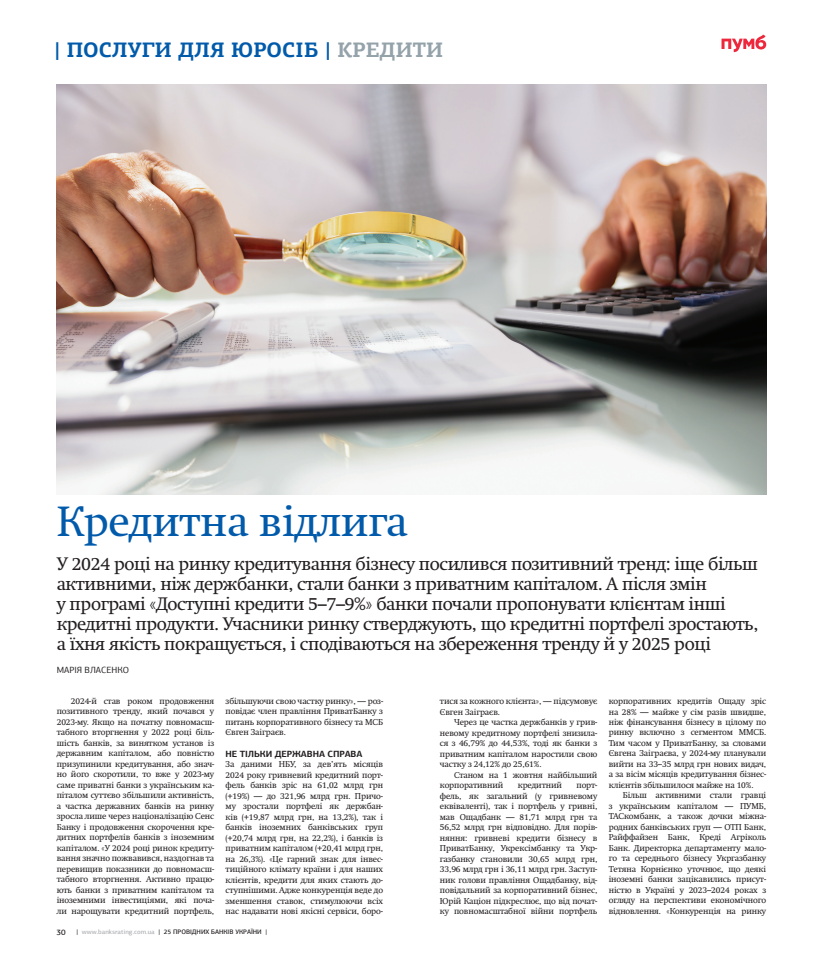
<style>
.page{position:relative;width:823px;height:978px;background:#fff}
.page>*{position:absolute;margin:0;border:0;box-sizing:border-box;transform-origin:0 0}
.t1{font:42px "Swift C";color:#015aaa}
.t2{font:700 21px "PF Agora Slab Pro";color:#015aaa}
.t3{font:18px/20px "Swift C";letter-spacing:-.02em;color:#231f20}
.t4{font:700 9px "PF Agora Sans Pro";letter-spacing:-.01em;color:#231f20}
.t5{font:9px "PF Agora Sans Pro";color:#231f20}
.t6{font:8.5px/10.5px "Swift C";letter-spacing:-.01em;color:#231f20;text-align:justify}
.t7{font:500 8px "PF Agora Sans Pro";color:#231f20}
.t8{font:500 6.5px "PF Agora Sans Pro";color:#231f20}
.s1{color:#94a2aa}
.s2{color:#b2b3b7}
</style>
<div class="page">
<img style="left:57px;top:85px;width:708px;height:409px">
<svg style="left:721px;top:35px;width:44px;height:17px"></svg>
<h2 class="t2" style="left:54px;top:37px;width:390px">| ПОСЛУГИ ДЛЯ ЮРОСІБ | <span class="s1">КРЕДИТИ</span></h2>
<h1 class="t1" style="left:57px;top:497px;width:352px">Кредитна відлига</h1>
<p class="t3" style="left:57px;top:554px;width:702px">У 2024 році на ринку кредитування бізнесу посилився позитивний тренд: іще більш активними, ніж держбанки, стали банки з приватним капіталом. А після змін<br>у програмі «Доступні кредити 5–7–9%» банки почали пропонувати клієнтам інші кредитні продукти. Учасники ринку стверджують, що кредитні портфелі зростають, а їхня якість покращується, і сподіваються на збереження тренду й у 2025 році</p>
<p class="t5" style="left:57px;top:664px;width:74px">МАРІЯ ВЛАСЕНКО</p>
<p class="t6" style="left:57px;top:696px;width:159px;text-indent:14px">2024-й став роком продовження позитивного тренду, який почався у 2023-му. Якщо на початку повномасш&shy;табного вторгнення у 2022 році біль&shy;шість банків, за винятком установ із державним капіталом, або повністю призупинили кредитування, або знач&shy;но його скоротили, то вже у 2023-му саме приватні банки з українським ка&shy;піталом суттєво збільшили активність, а частка державних банків на ринку зросла лише через націоналізацію Сенс Банку і продовження скорочення кре&shy;дитних портфелів банків з іноземним капіталом. «У 2024 році ринок кредиту&shy;вання значно пожвавився, наздогнав та перевищив показники до повномасш&shy;табного вторгнення. Активно працю&shy;ють банки з приватним капіталом та іноземними інвестиціями, які поча&shy;ли нарощувати кредитний портфель,</p>
<p class="t6" style="left:225px;top:696px;width:159px">збільшуючи свою частку ринку», — роз&shy;повідає член правління ПриватБанку з питань корпоративного бізнесу та МСБ Євген Заіграєв.</p>
<p class="t4" style="left:225px;top:748px;width:138px">НЕ ТІЛЬКИ ДЕРЖАВНА СПРАВА</p>
<p class="t6" style="left:225px;top:759px;width:159px">За даними НБУ, за дев’ять місяців 2024 року гривневий кредитний порт&shy;фель банків зріс на 61,02 млрд грн (+19%) — до 321,96 млрд грн. Причо&shy;му зростали портфелі як держбан&shy;ків (+19,87 млрд грн, на 13,2%), так і банків іноземних банківських груп (+20,74 млрд грн, на 22,2%), і банків із приватним капіталом (+20,41 млрд грн, на 26,3%). «Це гарний знак для інвес&shy;тиційного клімату країни і для наших клієнтів, кредити для яких стають до&shy;ступнішими. Адже конкуренція веде до зменшення ставок, стимулюючи всіх нас надавати нові якісні сервіси, боро-</p>
<p class="t7" style="left:56px;top:927px;width:11px">30</p>
<p class="t8" style="left:76px;top:928px;width:192px">| <span class="s2">www.banksrating.com.ua</span> | 25 ПРОВІДНИХ БАНКІВ УКРАЇНИ |</p>
<p class="t6" style="left:439px;top:696px;width:159px">тися за кожного клієнта», — підсумовує<br>Євген Заіграєв.</p>
<p class="t6" style="left:439px;top:717px;width:159px;text-indent:14px">Через це частка держбанків у грив&shy;невому кредитному портфелі знизила&shy;ся з 46,79% до 44,53%, тоді як банки з приватним капіталом наростили свою частку з 24,12% до 25,61%.</p>
<p class="t6" style="left:439px;top:769px;width:159px;text-indent:14px">Станом на 1 жовтня найбільший корпоративний</p>
<p class="t6" style="left:517px;top:780px;width:46px">кредитний</p>
<p class="t6" style="left:439px;top:780px;width:159px;text-indent:136px">порт&shy;фель, як загальний (у гривневому еквіваленті), так і портфель у гривні, мав Ощадбанк — 81,71 млрд грн та 56,52 млрд грн відповідно. Для порів&shy;няння: гривневі кредити бізнесу в ПриватБанку, Укрексімбанку та Укр&shy;газбанку становили 30,65 млрд грн, 33,96 млрд грн і 36,11 млрд грн. Заступ&shy;ник голови правління Ощадбанку, від&shy;повідальний за корпоративний бізнес, Юрій Каціон підкреслює, що від почат&shy;ку повномасштабної війни портфель</p>
<p class="t6" style="left:608px;top:696px;width:159px">корпоративних кредитів Ощаду зріс на 28% — майже у сім разів швидше, ніж фінансування бізнесу в цілому по ринку включно з сегментом ММСБ.<br>Тим часом у ПриватБанку, за словами Євгена Заіграєва, у 2024-му планували вийти на 33–35 млрд грн нових видач, а за вісім місяців кредитування бізнес&shy;клієнтів збільшилося майже на 10%.</p>
<p class="t6" style="left:608px;top:790px;width:159px;text-indent:14px">Більш активними стали гравці з українським капіталом — ПУМБ, ТАСкомбанк, а також дочки міжна&shy;родних банківських груп — ОТП Банк, Райффайзен Банк, Креді Агріколь Банк. Директорка департаменту мало&shy;го та середнього бізнесу Укргазбанку Тетяна Корнієнко уточнює, що деякі іноземні банки зацікавились присут&shy;ністю в Україні у 2023–2024 роках з огляду на перспективи економічного відновлення. «Конкуренція на ринку</p>
</div>
